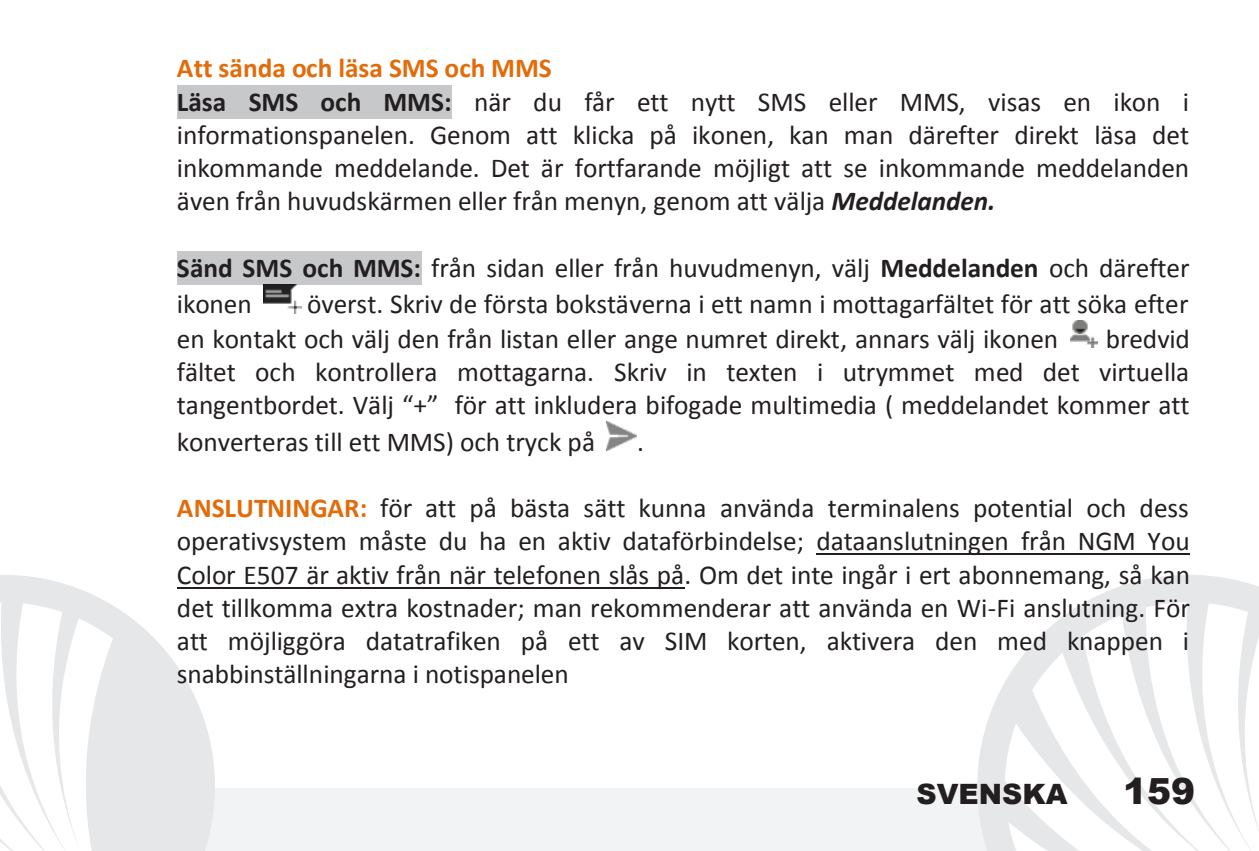
<style>
.page{position:relative;width:1259px;height:851px;background:#fff}
.page>*{position:absolute;margin:0;border:0;box-sizing:border-box;transform-origin:0 0}
.t1{font:900 36px "Arial";color:#231f20}
.t2{font:900 28px "Arial";color:#231f20}
.t3{font:27.2px/33.2px "Calibri";letter-spacing:-.005em;color:#231f20}
.s1{font-weight:700;color:#e36c0a}
.s2{font-weight:700}
.s3{font-weight:700;font-style:italic}
</style>
<div class="page">
<div style="left:140px;top:787px;width:868px;height:63px;background:#f2f3f4"></div>
<svg style="left:0;top:575px;width:215px;height:275px;fill:#e6e7e9"></svg>
<svg style="left:977px;top:575px;width:282px;height:275px"></svg>
<div style="left:177px;top:85px;width:275px;height:33px;background:#c7c8ca"></div>
<div style="left:177px;top:251px;width:244px;height:33px;background:#c7c8ca"></div>
<hr style="left:816px;top:553px;width:374px;height:2px;background:#231f20">
<hr style="left:177px;top:587px;width:507px;height:1px;background:#231f20">
<img style="left:264px;top:284px;width:37px;height:29px">
<img style="left:1070px;top:320px;width:27px;height:28px">
<img style="left:606px;top:421px;width:30px;height:29px">
<p class="t3" style="left:177px;top:52px;width:1013px"><span class="s1">Att sända och läsa SMS och MMS<br></span><span class="s2">Läsa SMS och MMS:</span> när du får ett nytt SMS eller MMS, visas en ikon i informationspanelen. Genom att klicka på ikonen, kan man därefter direkt läsa det inkommande meddelande. Det är fortfarande möjligt att se inkommande meddelanden även från huvudskärmen eller från menyn, genom att välja <span class="s3">Meddelanden.</span></p>
<p class="t3" style="left:177px;top:249px;width:1014px;line-height:36.4px"><span class="s2">Sänd SMS och MMS:</span> från sidan eller från huvudmenyn, välj <span class="s2">Meddelanden</span> och därefter ikonen</p>
<p class="t3" style="left:177px;top:286px;width:1013px;line-height:35.2px;text-indent:130px">överst. Skriv de första bokstäverna i ett namn i mottagarfältet för att söka efter en kontakt och välj den från listan eller ange numret direkt, annars välj ikonen</p>
<p class="t3" style="left:177px;top:322px;width:1014px;text-align:justify;text-indent:929px">bredvid fältet och kontrollera mottagarna. Skriv in texten i utrymmet med det virtuella tangentbordet. Välj “+” för att inkludera bifogade multimedia ( meddelandet kommer att</p>
<p class="t3" style="left:177px;top:425px;width:420px">konverteras till ett MMS) och tryck på</p>
<p class="t3" style="left:637px;top:425px;width:8px">.</p>
<p class="t3" style="left:177px;top:491px;width:1014px;text-align:justify"><span class="s1">ANSLUTNINGAR:</span> för att på bästa sätt kunna använda terminalens potential och dess operativsystem måste du ha en aktiv dataförbindelse; dataanslutningen från NGM You Color E507 är aktiv från när telefonen slås på. Om det inte ingår i ert abonnemang, så kan det tillkomma extra kostnader; man rekommenderar att använda en Wi-Fi anslutning. För att möjliggöra datatrafiken på ett av SIM korten, aktivera den med knappen i snabbinställningarna i notispanelen</p>
<p class="t2" style="left:916px;top:773px;width:152px">SVENSKA</p>
<h1 class="t1" style="left:1123px;top:765px;width:74px">159</h1>
</div>
